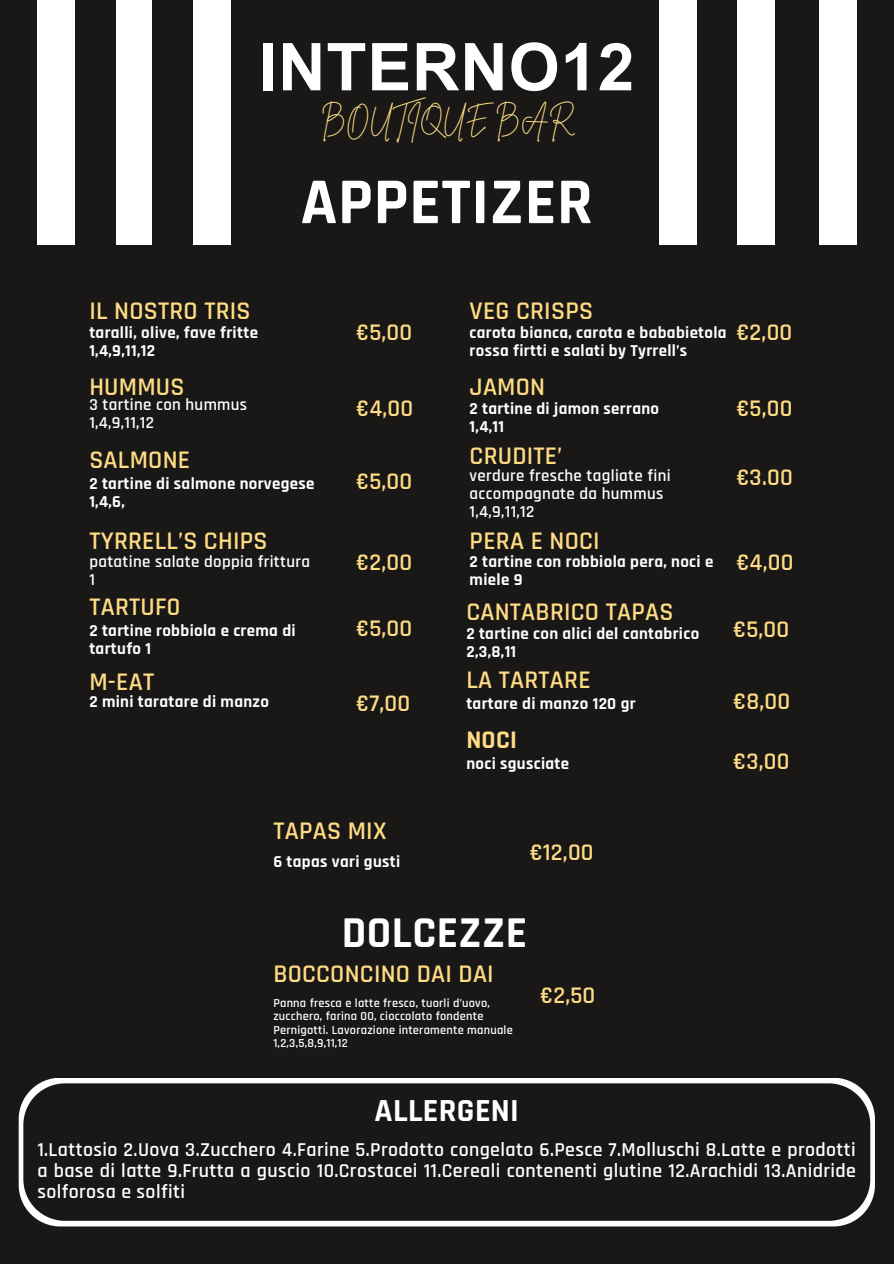
<style>
.page{position:relative;width:894px;height:1264px;background:#fff}
.page>*{position:absolute;margin:0;border:0;box-sizing:border-box;transform-origin:0 0}
.t1{font:700 65.85px "Arial MT Pro";letter-spacing:.01em;color:#fff}
.t2{font:700 65.85px "Rajdhani";letter-spacing:.01em;color:#fff}
.t3{font:700 44.55px "Rajdhani";letter-spacing:.01em;color:#fff}
.t4{font:700 32.55px "Rajdhani";letter-spacing:.01em;color:#fff}
.t5{font:600 25.65px "Rajdhani";letter-spacing:.01em;color:#ffdc83}
.t6{font:700 25.65px "Rajdhani";color:#ffdc83}
.t7{font:25.35px "Brittany Signature";letter-spacing:.01em;color:#ffdc83}
.t8{font:600 24.15px "Rajdhani";letter-spacing:.01em;color:#ffdc83}
.t9{font:600 19.8px/21.3px "Rajdhani";letter-spacing:.02em;color:#fff;text-align:justify}
.t10{font:700 16.8px "Rajdhani";letter-spacing:.02em;color:#fff}
.t11{font:600 16.8px "Rajdhani";letter-spacing:.02em;color:#fff}
.t12{font:600 12.3px/13.4px "Rajdhani";letter-spacing:.02em;color:#fff}
</style>
<div class="page">
<div style="left:0;top:0;width:893px;height:1263px;background:#191817"></div>
<div style="left:37px;top:0;width:38px;height:244px;background:#fff"></div>
<div style="left:115px;top:0;width:38px;height:244px;background:#fff"></div>
<div style="left:193px;top:0;width:38px;height:244px;background:#fff"></div>
<div style="left:818px;top:0;width:38px;height:244px;background:#fff"></div>
<div style="left:737px;top:0;width:37px;height:244px;background:#fff"></div>
<div style="left:659px;top:0;width:37px;height:244px;background:#fff"></div>
<svg style="left:19px;top:1078px;width:855px;height:148px;background:#dcdcdc"></svg>
<svg style="left:23px;top:1083px;width:847px;height:137px"></svg>
<h5 class="t1" style="left:259px;top:42px;width:377px">INTERNO12</h5>
<h5 class="t7" style="left:321px;top:103px;width:252px">BOUTIQUE BAR</h5>
<h1 class="t2" style="left:300px;top:162px;width:294px">APPETIZER</h1>
<h4 class="t5" style="left:89px;top:295px;width:163px">IL NOSTRO TRIS</h4>
<p class="t10" style="left:89px;top:322px;width:170px">taralli, olive, fave fritte</p>
<p class="t8" style="left:356px;top:317px;width:58px">€5,00</p>
<h4 class="t10" style="left:89px;top:340px;width:67px">1,4,9,11,12</h4>
<p class="t5" style="left:89px;top:371px;width:97px">HUMMUS</p>
<p class="t8" style="left:356px;top:394px;width:58px">€4,00</p>
<h4 class="t11" style="left:89px;top:394px;width:159px">3 tartine con hummus</h4>
<p class="t11" style="left:89px;top:412px;width:66px">1,4,9,11,12</p>
<h4 class="t5" style="left:89px;top:444px;width:102px">SALMONE</h4>
<h4 class="t10" style="left:89px;top:473px;width:227px">2 tartine di salmone norvegese</h4>
<p class="t8" style="left:356px;top:467px;width:58px">€5,00</p>
<p class="t10" style="left:89px;top:491px;width:37px">1,4,6,</p>
<h6 class="t5" style="left:89px;top:525px;width:180px">TYRRELL’S CHIPS</h6>
<h6 class="t11" style="left:89px;top:551px;width:222px">patatine salate doppia frittura</h6>
<h6 class="t8" style="left:356px;top:547px;width:57px">€2,00</h6>
<h6 class="t11" style="left:89px;top:569px;width:7px">1</h6>
<h6 class="t5" style="left:89px;top:591px;width:93px">TARTUF0</h6>
<h6 class="t10" style="left:89px;top:620px;width:208px">2 tartine robbiola e crema di</h6>
<h6 class="t8" style="left:356px;top:613px;width:58px">€5,00</h6>
<h6 class="t10" style="left:89px;top:638px;width:63px">tartufo 1</h6>
<h4 class="t5" style="left:89px;top:666px;width:66px">M-EAT</h4>
<p class="t10" style="left:89px;top:691px;width:181px">2 mini taratare di manzo</p>
<p class="t8" style="left:356px;top:688px;width:56px">€7,00</p>
<h6 class="t5" style="left:273px;top:814px;width:115px">TAPAS MIX</h6>
<h2 class="t10" style="left:273px;top:851px;width:128px">6 tapas vari gusti</h2>
<p class="t5" style="left:469px;top:295px;width:125px">VEG CRISPS</p>
<p class="t10" style="left:469px;top:322px;width:258px">carota bianca, carota e bababietola</p>
<h4 class="t8" style="left:736px;top:317px;width:57px">€2,00</h4>
<p class="t10" style="left:469px;top:340px;width:219px">rossa firtti e salati by Tyrrell’s</p>
<p class="t5" style="left:469px;top:371px;width:77px">JAMON</p>
<h4 class="t8" style="left:736px;top:394px;width:58px">€5,00</h4>
<p class="t5" style="left:469px;top:440px;width:94px">CRUDITE’</p>
<p class="t11" style="left:469px;top:465px;width:202px">verdure fresche tagliate fini</p>
<h4 class="t8" style="left:736px;top:462px;width:58px">€3.00</h4>
<p class="t11" style="left:469px;top:483px;width:195px">accompagnate da hummus</p>
<h6 class="t11" style="left:469px;top:501px;width:66px">1,4,9,11,12</h6>
<p class="t10" style="left:469px;top:398px;width:191px">2 tartine di jamon serrano</p>
<p class="t10" style="left:469px;top:416px;width:36px">1,4,11</p>
<p class="t5" style="left:469px;top:525px;width:132px">PERA E NOCI</p>
<h6 class="t10" style="left:469px;top:551px;width:245px">2 tartine con robbiola pera, noci e</h6>
<h6 class="t8" style="left:736px;top:547px;width:58px">€4,00</h6>
<h6 class="t10" style="left:469px;top:569px;width:54px">miele 9</h6>
<p class="t5" style="left:466px;top:596px;width:208px">CANTABRICO TAPAS</p>
<p class="t10" style="left:466px;top:623px;width:234px">2 tartine con alici del cantabrico</p>
<h4 class="t8" style="left:733px;top:615px;width:58px">€5,00</h4>
<h4 class="t10" style="left:466px;top:641px;width:51px">2,3,8,11</h4>
<h6 class="t5" style="left:466px;top:664px;width:126px">LA TARTARE</h6>
<h4 class="t10" style="left:466px;top:693px;width:171px">tartare di manzo 120 gr</h4>
<h6 class="t8" style="left:733px;top:686px;width:58px">€8,00</h6>
<h6 class="t6" style="left:466px;top:724px;width:52px">NOCI</h6>
<p class="t10" style="left:466px;top:753px;width:104px">noci sgusciate</p>
<h3 class="t8" style="left:733px;top:746px;width:58px">€3,00</h3>
<p class="t8" style="left:529px;top:837px;width:65px">€12,00</p>
<h4 class="t3" style="left:342px;top:905px;width:187px">DOLCEZZE</h4>
<p class="t5" style="left:273px;top:957px;width:222px">BOCCONCINO DAI DAI</p>
<p class="t12" style="left:273px;top:996px;width:218px">Panna fresca e latte fresco, tuorli d’uovo,</p>
<h4 class="t8" style="left:540px;top:980px;width:57px">€2,50</h4>
<p class="t12" style="left:273px;top:1009px;width:241px">zucchero, farina 00, cioccolato fondente<br>Pernigotti. Lavorazione interamente manuale</p>
<p class="t12" style="left:273px;top:1036px;width:76px">1,2,3,5,8,9,11,12</p>
<h6 class="t4" style="left:374px;top:1090px;width:146px">ALLERGENI</h6>
<h4 class="t9" style="left:37px;top:1139px;width:819px">1.Lattosio 2.Uova 3.Zucchero 4.Farine 5.Prodotto congelato 6.Pesce 7.Molluschi 8.Latte e prodotti a base di latte 9.Frutta a guscio 10.Crostacei 11.Cereali contenenti glutine 12.Arachidi 13.Anidride solforosa e solfiti</h4>
</div>
